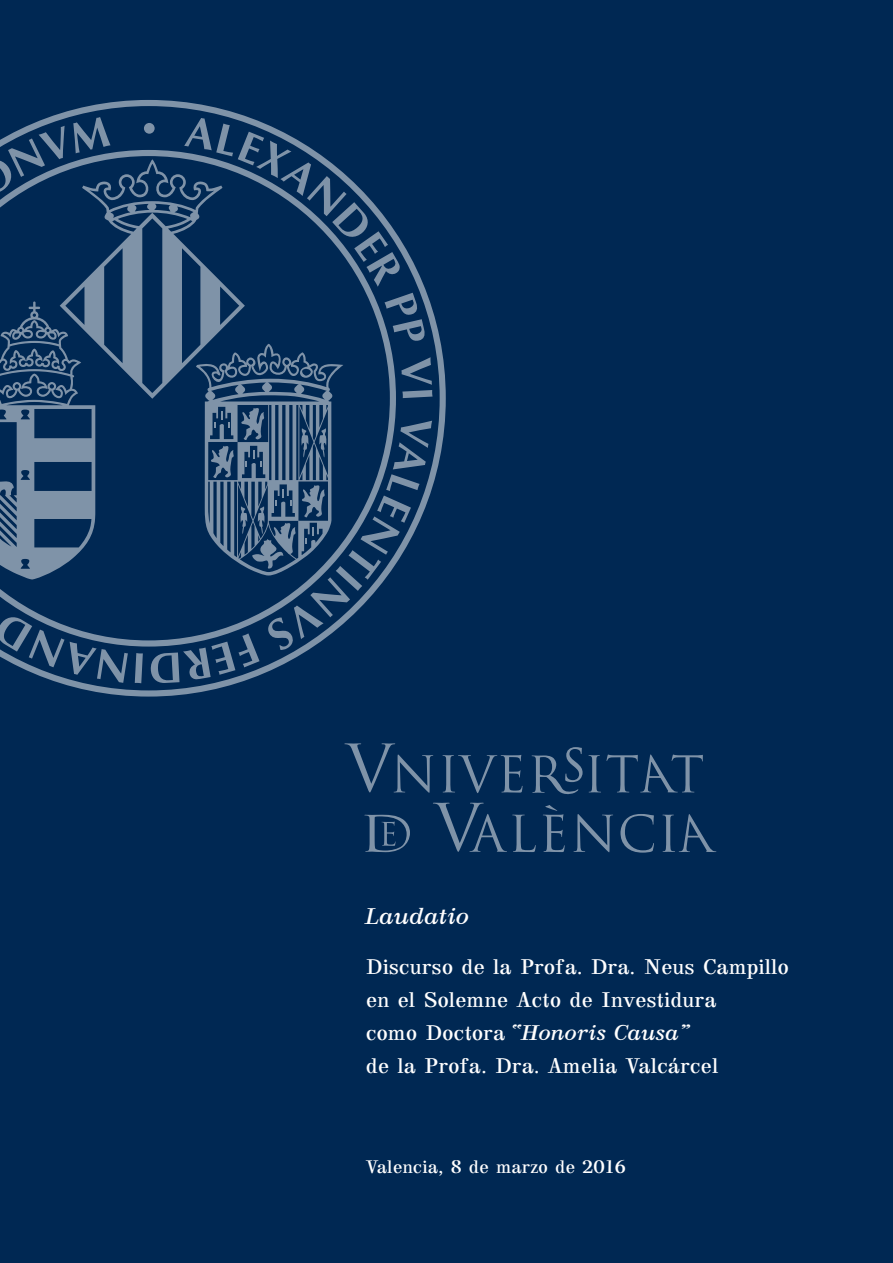
<style>
.page{position:relative;width:893px;height:1263px;background:#002853}
.page>*{position:absolute;margin:0;border:0;box-sizing:border-box;transform-origin:0 0}
.texto_discurso{font:italic 700 22.5px "GFS Bodoni";color:#fff}
.texto_discurso-2{font:700 21px/33px "GFS Bodoni";color:#fff}
.texto_discurso-3{font:700 18px "GFS Bodoni";color:#fff}
.s1{font-style:italic}
</style>
<div class="page">
<svg style="left:50px;top:100px;width:396px;height:596px"></svg>
<svg style="left:0;top:117px;width:433px;height:566px"></svg>
<svg style="left:442px;top:755px;width:80px;height:38px"></svg>
<svg style="left:344px;top:743px;width:89px;height:50px"></svg>
<svg style="left:532px;top:747px;width:171px;height:48px"></svg>
<svg style="left:364px;top:814px;width:46px;height:38px"></svg>
<svg style="left:543px;top:805px;width:22px;height:47px"></svg>
<svg style="left:433px;top:803px;width:103px;height:49px"></svg>
<svg style="left:573px;top:814px;width:40px;height:38px"></svg>
<svg style="left:620px;top:814px;width:34px;height:39px"></svg>
<svg style="left:662px;top:814px;width:54px;height:38px"></svg>
<p class="texto_discurso" style="left:366px;top:898px;width:105px">Laudatio</p>
<p class="texto_discurso-2" style="left:366px;top:948px;width:424px">Discurso de la Profa. Dra. Neus Campillo en el Solemne Acto de Investidura<br>como Doctora <span class="s1">“Honoris Causa”<br></span>de la Profa. Dra. Amelia Valcárcel</p>
<p class="texto_discurso-3" style="left:366px;top:1152px;width:262px">Valencia, 8 de marzo de 2016</p>
</div>
